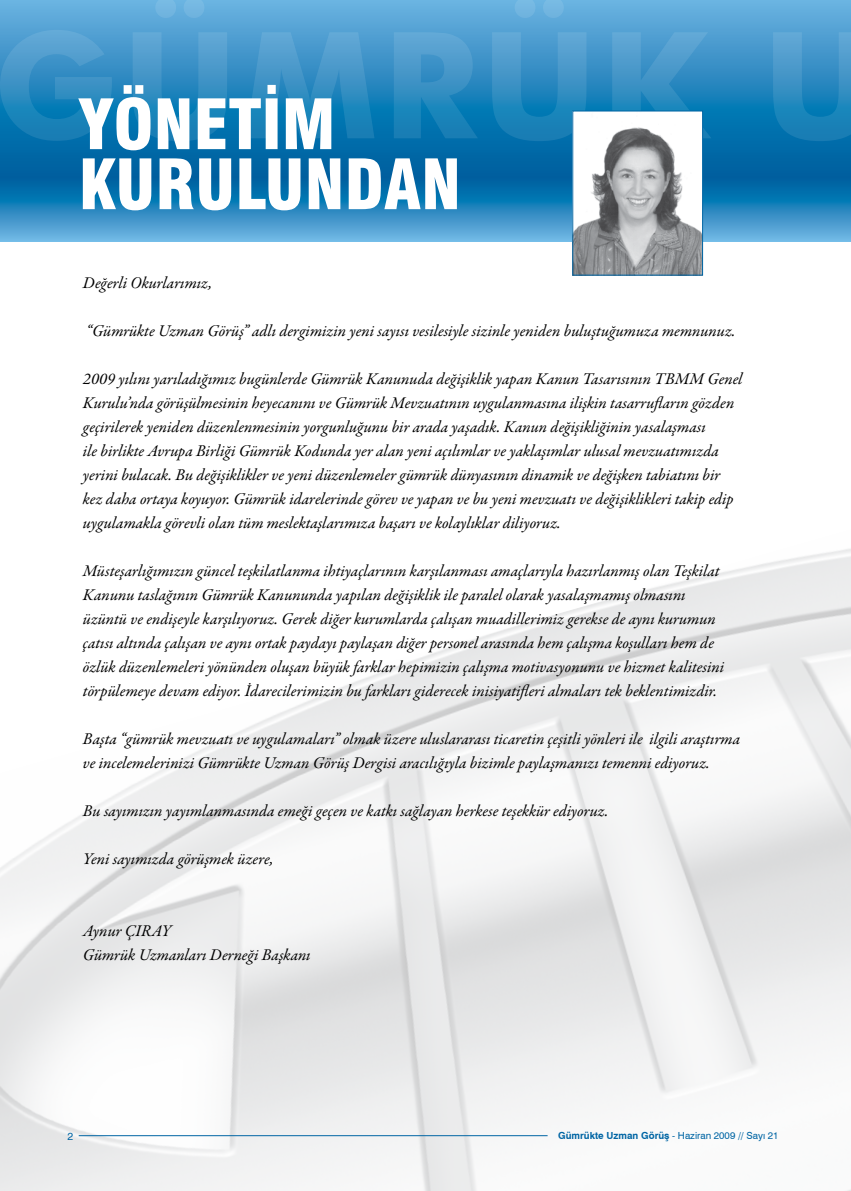
<style>
.page{position:relative;width:851px;height:1191px;background:#fff}
.page>*{position:absolute;margin:0;border:0;box-sizing:border-box;transform-origin:0 0}
.t1{font:900 condensed 67.5px/60px "Swiss 721 BT";color:#fff}
.t2{font:italic 16.5px/24px "Garamond Premr Pro";color:#000}
.t3{font:10.5px "Swiss 721 BT";color:#0065a4}
.t4{font:9.75px "Swiss 721 BT";color:#0065a4}
.s1{font-weight:700}
</style>
<div class="page">
<svg style="left:0;top:177px;width:850px;height:64px;background:#2987bf"></svg>
<div style="left:0;top:0;width:850px;height:177px;background:#0065a3"></div>
<svg style="left:0;top:0;width:850px;height:141px;background:#3a93c7"></svg>
<img style="left:0;top:549px;width:850px;height:642px">
<hr style="left:79px;top:1135px;width:468px;height:1px;background:#0065a4">
<img style="left:574px;top:112px;width:127px;height:162px">
<div style="left:572px;top:110px;width:131px;height:166px;border:1px solid #0065a4"></div>
<h1 class="t1" style="left:79px;top:95px;width:384px">YÖNETİM<br>KURULUNDAN</h1>
<p class="t2" style="left:83px;top:271px;width:131px">Değerli Okurlarımız,</p>
<p class="t2" style="left:86px;top:319px;width:650px">“Gümrükte Uzman Görüş” adlı dergimizin yeni sayısı vesilesiyle sizinle yeniden buluştuğumuza memnunuz.</p>
<p class="t2" style="left:83px;top:367px;width:661px">2009 yılını yarıladığımız bugünlerde Gümrük Kanunuda değişiklik yapan Kanun Tasarısının TBMM Genel Kurulu’nda görüşülmesinin heyecanını ve Gümrük Mevzuatının uygulanmasına ilişkin tasarrufların gözden geçirilerek yeniden düzenlenmesinin yorgunluğunu bir arada yaşadık. Kanun değişikliğinin yasalaşması<br>ile birlikte Avrupa Birliği Gümrük Kodunda yer alan yeni açılımlar ve yaklaşımlar ulusal mevzuatımızda yerini bulacak. Bu değişiklikler ve yeni düzenlemeler gümrük dünyasının dinamik ve değişken tabiatını bir kez daha ortaya koyuyor. Gümrük idarelerinde görev ve yapan ve bu yeni mevzuatı ve değişiklikleri takip edip uygulamakla görevli olan tüm meslektaşlarımıza başarı ve kolaylıklar diliyoruz.</p>
<p class="t2" style="left:83px;top:559px;width:642px">Müsteşarlığımızın güncel teşkilatlanma ihtiyaçlarının karşılanması amaçlarıyla hazırlanmış olan Teşkilat Kanunu taslağının Gümrük Kanununda yapılan değişiklik ile paralel olarak yasalaşmamış olmasını üzüntü ve endişeyle karşılıyoruz. Gerek diğer kurumlarda çalışan muadillerimiz gerekse de aynı kurumun çatısı altında çalışan ve aynı ortak paydayı paylaşan diğer personel arasında hem çalışma koşulları hem de özlük düzenlemeleri yönünden oluşan büyük farklar hepimizin çalışma motivasyonunu ve hizmet kalitesini törpülemeye devam ediyor. İdarecilerimizin bu farkları giderecek inisiyatifleri almaları tek beklentimizdir.</p>
<p class="t2" style="left:83px;top:727px;width:658px">Başta “gümrük mevzuatı ve uygulamaları” olmak üzere uluslararası ticaretin çeşitli yönleri ile ilgili araştırma ve incelemelerinizi Gümrükte Uzman Görüş Dergisi aracılığıyla bizimle paylaşmanızı temenni ediyoruz.</p>
<p class="t2" style="left:83px;top:799px;width:527px">Bu sayımızın yayımlanmasında emeği geçen ve katkı sağlayan herkese teşekkür ediyoruz.</p>
<p class="t2" style="left:83px;top:847px;width:192px">Yeni sayımızda görüşmek üzere,</p>
<p class="t2" style="left:83px;top:919px;width:229px">Aynur ÇIRAY<br>Gümrük Uzmanları Derneği Başkanı</p>
<p class="t3" style="left:67px;top:1129px;width:7px">2</p>
<p class="t4" style="left:558px;top:1130px;width:222px"><span class="s1">Gümrükte Uzman Görüş</span> - Haziran 2009 // Sayı 21</p>
</div>
